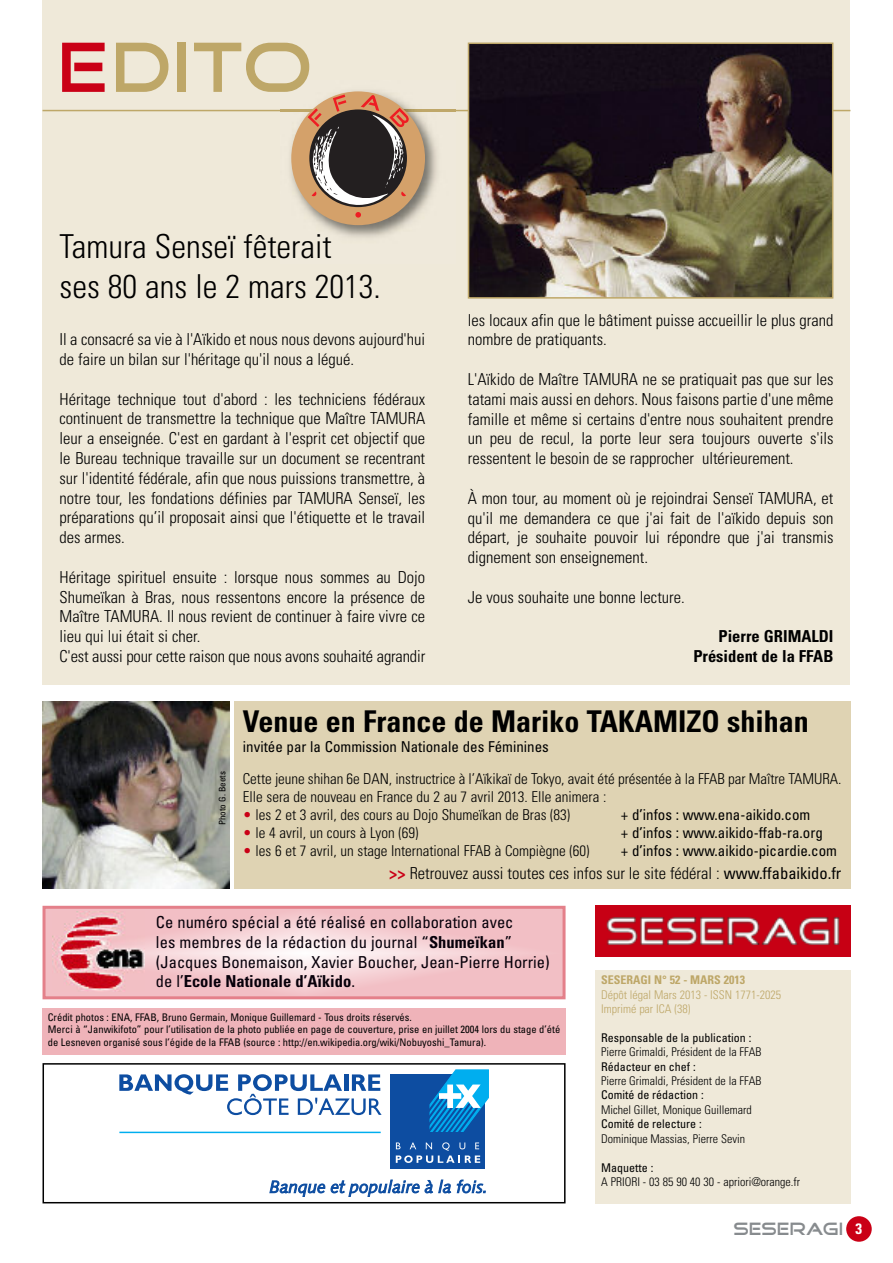
<style>
.page{position:relative;width:893px;height:1263px;background:#fff}
.page>*{position:absolute;margin:0;border:0;box-sizing:border-box;transform-origin:0 0}
.t1{font:72px "Good Times";color:#bea768}
.t2{font:300 condensed 33px/39.6px "Univers";color:#000}
.t3{font:700 condensed 30px "Univers";color:#000}
.t4{font:18px "Good Times";color:#878b8e}
.t5{font:300 condensed 16.5px/19.8px "Univers";color:#000}
.t6{font:condensed 16.5px/19.8px "Univers";color:#07000a}
.t7{font:700 condensed 16.5px/19.8px "Univers";color:#000;text-align:right}
.t8{font:300 condensed 15px/18px "Univers";color:#000}
.t9{font:condensed 15px "Univers";color:#000}
.t10{font:300 condensed 12px "Univers";color:#000}
.t11{font:condensed 12px "Univers";color:#000}
.t12{font:300 condensed 12px/14.4px "Univers";color:#bea768}
.t13{font:700 condensed 12px "Univers";color:#bea768}
.t14{font:condensed 10.5px/12.6px "Univers";color:#000}
.t15{font:condensed 9px "Univers";color:#000}
.s1{color:#ca0016}
.s2{font-weight:700;color:#ca0016}
.s3{font-weight:400}
.s4{font-weight:700}
.s5{font-family:"Univers";font-weight:700;font-stretch:condensed;font-size:15px;color:#fff}
</style>
<div class="page">
<div style="left:846px;top:1216px;width:26px;height:26px;background:#ca0016;border-radius:13px"></div>
<div style="left:43px;top:0;width:807px;height:685px;background:#efe9d9"></div>
<hr style="left:43px;top:110px;width:807px;height:1px;background:#bea768">
<img style="left:595px;top:906px;width:255px;height:50px">
<div style="left:595px;top:969px;width:255px;height:234px;background:#efe9d9"></div>
<img style="left:280px;top:91px;width:176px;height:147px">
<img style="left:280px;top:81px;width:27px;height:11px">
<img style="left:280px;top:110px;width:176px;height:1px">
<div style="left:291px;top:91px;width:134px;height:134px;background:#d4a16a;border-radius:50%"></div>
<svg style="left:355px;top:212px;width:6px;height:6px"></svg>
<svg style="left:308px;top:94px;width:101px;height:111px"></svg>
<svg style="left:47px;top:910px;width:515px;height:85px;background:#f4ccd0"></svg>
<div style="left:43px;top:906px;width:523px;height:93px;border:3px solid #e4808a"></div>
<div style="left:390px;top:1074px;width:95px;height:95px;background:#0d4da1"></div>
<svg style="left:396px;top:1069px;width:93px;height:94px"></svg>
<svg style="left:269px;top:1180px;width:56px;height:17px"></svg>
<svg style="left:331px;top:1179px;width:120px;height:18px"></svg>
<svg style="left:457px;top:1179px;width:28px;height:14px"></svg>
<svg style="left:119px;top:1074px;width:263px;height:41px"></svg>
<hr style="left:119px;top:1132px;width:262px;height:1px;background:#00aeef">
<div style="left:43px;top:1063px;width:523px;height:140px;border:2px solid #000"></div>
<img style="left:53px;top:912px;width:91px;height:80px">
<div style="left:43px;top:1008px;width:523px;height:46px;background:#efb3b9"></div>
<div style="left:234px;top:702px;width:616px;height:187px;background:#dfd3b3"></div>
<img style="left:43px;top:702px;width:187px;height:187px">
<img style="left:471px;top:46px;width:359px;height:250px">
<div style="left:468px;top:43px;width:365px;height:256px;border:2px solid #bea768"></div>
<h1 class="t1" style="left:58px;top:34px;width:256px"><span class="s1">E</span>dito</h1>
<h2 class="t2" style="left:60px;top:230px;width:323px">Tamura Senseï fêterait<br>ses 80 ans le 2 mars 2013.</h2>
<p class="t5" style="left:60px;top:331px;width:367px">Il a consacré sa vie à l'Aïkido et nous nous devons aujourd'hui de faire un bilan sur l'héritage qu'il nous a légué.</p>
<p class="t5" style="left:60px;top:390px;width:367px;text-align:justify">Héritage technique tout d'abord : les techniciens fédéraux continuent de transmettre la technique que Maître TAMURA leur a enseignée. C'est en gardant à l'esprit cet objectif que le Bureau technique travaille sur un document se recentrant sur l'identité fédérale, afin que nous puissions transmettre, à notre tour, les fondations définies par TAMURA Senseï, les préparations qu’il proposait ainsi que l'étiquette et le travail des armes.</p>
<p class="t5" style="left:60px;top:568px;width:367px">Héritage spirituel ensuite : lorsque nous sommes au Dojo Shumeïkan à Bras, nous ressentons encore la présence de Maître TAMURA. Il nous revient de continuer à faire vivre ce lieu qui lui était si cher.<br>C'est aussi pour cette raison que nous avons souhaité agrandir</p>
<p class="t5" style="left:468px;top:311px;width:367px">les locaux afin que le bâtiment puisse accueillir le plus grand nombre de pratiquants.</p>
<p class="t5" style="left:468px;top:371px;width:367px;text-align:justify">L'Aïkido de Maître TAMURA ne se pratiquait pas que sur les tatami mais aussi en dehors. Nous faisons partie d'une même famille et même si certains d'entre nous souhaitent prendre un peu de recul, la porte leur sera toujours ouverte s'ils ressentent le besoin de se rapprocher ultérieurement.</p>
<p class="t5" style="left:468px;top:489px;width:367px;text-align:justify">À mon tour, au moment où je rejoindrai Senseï TAMURA, et qu'il me demandera ce que j'ai fait de l'aïkido depuis son départ, je souhaite pouvoir lui répondre que j'ai transmis dignement son enseignement.</p>
<p class="t5" style="left:468px;top:588px;width:219px">Je vous souhaite une bonne lecture.</p>
<p class="t7" style="left:693px;top:628px;width:142px">Pierre GRIMALDI<br>Président de la FFAB</p>
<p class="t15" style="left:219px;top:825px;width:55px;rotate:-90deg">Photo G. Beets</p>
<h3 class="t3" style="left:243px;top:711px;width:567px">Venue en France de Mariko TAKAMIZO shihan</h3>
<p class="t9" style="left:243px;top:741px;width:308px">invitée par la Commission Nationale des Féminines</p>
<p class="t8" style="left:243px;top:770px;width:600px">Cette jeune shihan 6e DAN, instructrice à l’Aïkikaï de Tokyo, avait été présentée à la FFAB par Maître TAMURA.<br>Elle sera de nouveau en France du 2 au 7 avril 2013. Elle animera :</p>
<p class="t8" style="left:243px;top:806px;width:329px"><span class="s1">•</span> les 2 et 3 avril, des cours au Dojo Shumeïkan de Bras (83)</p>
<p class="t9" style="left:621px;top:809px;width:191px">+ d’infos : www.ena-aikido.com</p>
<p class="t8" style="left:243px;top:824px;width:177px"><span class="s1">•</span> le 4 avril, un cours à Lyon (69)</p>
<p class="t9" style="left:621px;top:827px;width:204px">+ d’infos : www.aikido-ffab-ra.org</p>
<p class="t8" style="left:243px;top:842px;width:348px"><span class="s1">•</span> les 6 et 7 avril, un stage International FFAB à Compiègne (60)</p>
<p class="t9" style="left:621px;top:845px;width:218px">+ d’infos : www.aikido-picardie.com</p>
<p class="t5" style="left:389px;top:865px;width:454px"><span class="s2">&gt;&gt;</span> Retrouvez aussi toutes ces infos sur le site fédéral : <span class="s3">www.ffabaikido.fr</span></p>
<p class="t6" style="left:156px;top:913px;width:395px">Ce numéro spécial a été réalisé en collaboration avec<br>les membres de la rédaction du journal “<span class="s4">Shumeïkan</span>” (Jacques Bonemaison, Xavier Boucher, Jean-Pierre Horrie) de l’<span class="s4">Ecole Nationale d’Aïkido</span>.</p>
<p class="t14" style="left:48px;top:1011px;width:514px">Crédit photos : ENA, FFAB, Bruno Germain, Monique Guillemard - Tous droits réservés.<br>Merci à “Janwikifoto” pour l’utilisation de la photo publiée en page de couverture, prise en juillet 2004 lors du stage d’été de Lesneven organisé sous l’égide de la FFAB (source : http://en.wikipedia.org/wiki/Nobuyoshi_Tamura).</p>
<p class="t13" style="left:601px;top:975px;width:146px">SESERAGI N° 52 - MARS 2013</p>
<p class="t12" style="left:601px;top:988px;width:182px">Dépôt légal Mars 2013 - ISSN 1771-2025<br>Imprimé par ICA (38)</p>
<p class="t11" style="left:601px;top:1033px;width:152px">Responsable de la publication :</p>
<p class="t10" style="left:601px;top:1047px;width:162px">Pierre Grimaldi, Président de la FFAB</p>
<p class="t11" style="left:601px;top:1062px;width:96px">Rédacteur en chef :</p>
<p class="t10" style="left:601px;top:1076px;width:162px">Pierre Grimaldi, Président de la FFAB</p>
<p class="t11" style="left:601px;top:1091px;width:104px">Comité de rédaction :</p>
<p class="t10" style="left:601px;top:1105px;width:152px">Michel Gillet, Monique Guillemard</p>
<p class="t11" style="left:601px;top:1119px;width:102px">Comité de relecture :</p>
<p class="t10" style="left:601px;top:1134px;width:146px">Dominique Massias, Pierre Sevin</p>
<p class="t11" style="left:601px;top:1163px;width:54px">Maquette :</p>
<p class="t10" style="left:601px;top:1177px;width:201px">A PRIORI - 03 85 90 40 30 - apriori@orange.fr</p>
<p class="t4" style="left:734px;top:1220px;width:130px">SESERAGi <span class="s5">3</span></p>
</div>
